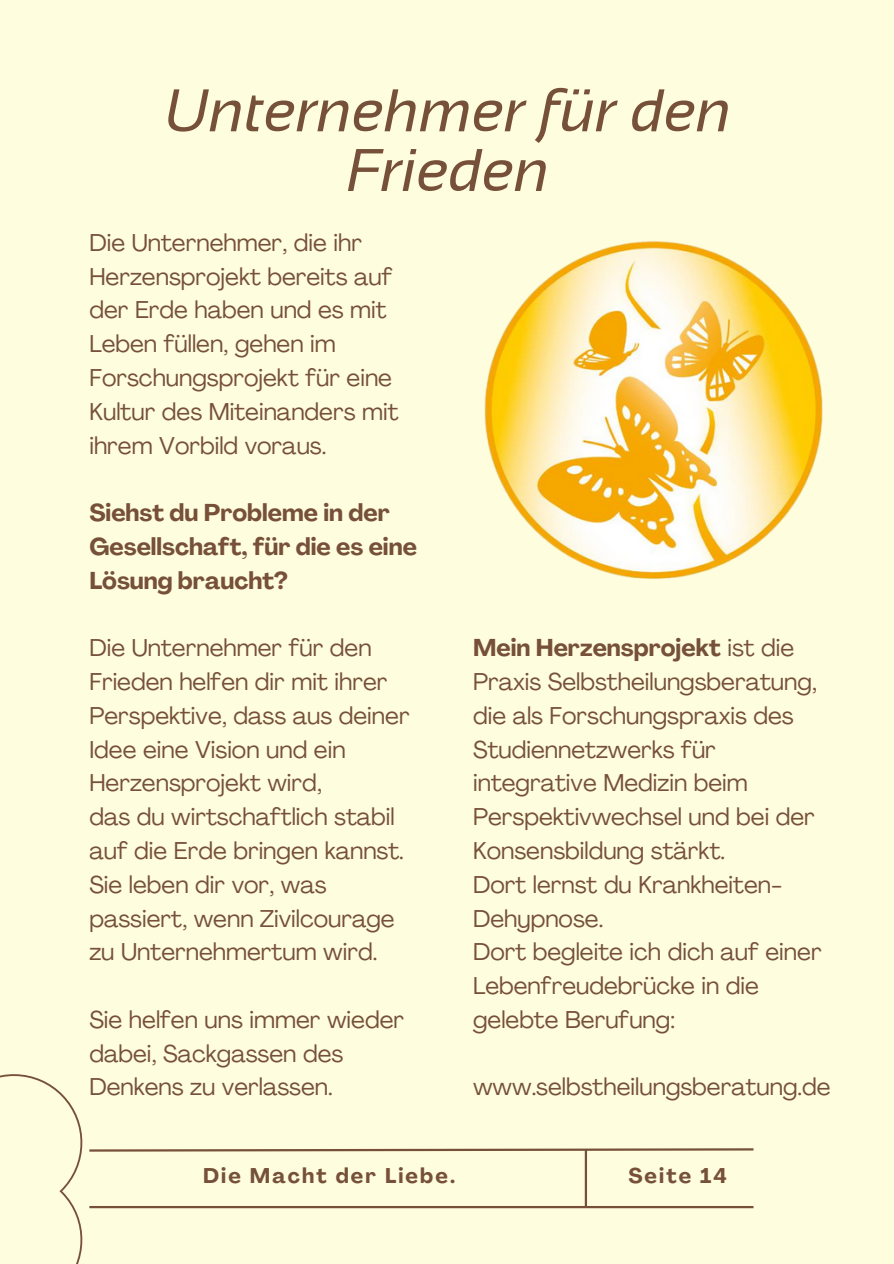
<style>
.page{position:relative;width:894px;height:1264px;background:#fff}
.page>*{position:absolute;margin:0;border:0;box-sizing:border-box;transform-origin:0 0}
.t1{font:italic 60px/59.7px "Sansation";color:#765038;text-align:center}
.t2{font:24px/33.8px "Agrandir";color:#765038}
.t3{font:700 24px/33.8px "Agrandir";color:#765038}
.t4{font:700 21px "Agrandir";letter-spacing:.1em;color:#765038}
.s1{font-weight:700}
</style>
<div class="page">
<div style="left:0;top:0;width:893px;height:1263px;background:#fefdde"></div>
<svg style="left:0;top:1074px;width:754px;height:189px"></svg>
<hr style="left:89px;top:1205px;width:664px;height:3px;background:#765038">
<img style="left:484px;top:241px;width:339px;height:338px">
<h3 class="t1" style="left:165px;top:81px;width:568px">Unternehmer für den<br>Frieden</h3>
<h3 class="t2" style="left:89px;top:228px;width:310px">Die Unternehmer, die ihr<br>Herzensprojekt bereits auf der Erde haben und es mit<br>Leben füllen, gehen im<br>Forschungsprojekt für eine<br>Kultur des Miteinanders mit ihrem Vorbild voraus.</h3>
<p class="t3" style="left:89px;top:498px;width:329px">Siehst du Probleme in der<br>Gesellschaft, für die es eine<br>Lösung braucht?</p>
<h3 class="t2" style="left:89px;top:633px;width:322px">Die Unternehmer für den<br>Frieden helfen dir mit ihrer<br>Perspektive, dass aus deiner<br>Idee eine Vision und ein<br>Herzensprojekt wird,<br>das du wirtschaftlich stabil auf die Erde bringen kannst.<br>Sie leben dir vor, was passiert, wenn Zivilcourage zu Unternehmertum wird.</h3>
<h3 class="t2" style="left:89px;top:1004px;width:316px">Sie helfen uns immer wieder dabei, Sackgassen des<br>Denkens zu verlassen.</h3>
<p class="t2" style="left:473px;top:633px;width:350px"><span class="s1">Mein Herzensprojekt</span> ist die<br>Praxis Selbstheilungsberatung, die als Forschungspraxis des<br>Studiennetzwerks für integrative Medizin beim<br>Perspektivwechsel und bei der<br>Konsensbildung stärkt.<br>Dort lernst du Krankheiten-<br>Dehypnose.<br>Dort begleite ich dich auf einer<br>Lebenfreudebrücke in die gelebte Berufung:</p>
<p class="t2" style="left:473px;top:1072px;width:359px">www.selbstheilungsberatung.de</p>
<h2 class="t4" style="left:203px;top:1167px;width:253px">Die Macht der Liebe.</h2>
<h3 class="t4" style="left:628px;top:1167px;width:100px">Seite 14</h3>
</div>
